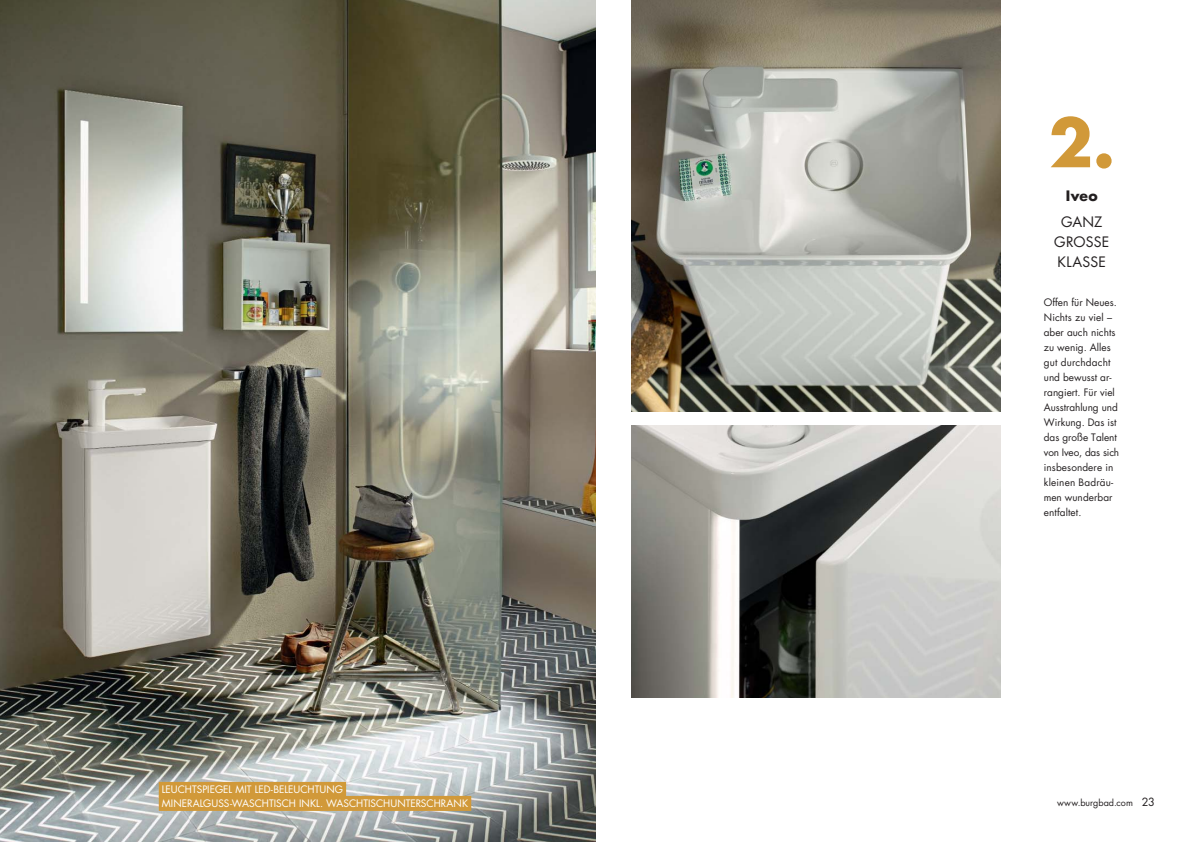
<style>
.page{position:relative;width:1191px;height:842px;background:#fff}
.page>*{position:absolute;margin:0;border:0;box-sizing:border-box;transform-origin:0 0}
.t1{font:700 65px "Futura Std";color:#d19939}
.t2{font:14px/20px "Futura Std";letter-spacing:.015em;color:#231f20;text-align:center}
.t3{font:700 14px "Futura Std";color:#231f20}
.t4{font:10px/15px "Futura Std";color:#231f20}
.t5{font:10px/14px "Futura Std";color:#fff}
.t6{font:9px "Futura Std";letter-spacing:.005em;color:#231f20}
.s1{font-size:11px}
</style>
<div class="page">
<img style="left:0;top:0;width:595px;height:842px">
<img style="left:631px;top:0;width:369px;height:411px">
<div style="left:159px;top:782px;width:187px;height:15px;background:#d19939"></div>
<div style="left:159px;top:796px;width:312px;height:15px;background:#d19939"></div>
<img style="left:631px;top:425px;width:369px;height:272px">
<p class="t5" style="left:162px;top:783px;width:308px">LEUCHTSPIEGEL MIT LED-BELEUCHTUNG<br>MINERALGUSS-WASCHTISCH INKL. WASCHTISCHUNTERSCHRANK</p>
<h1 class="t1" style="left:1048px;top:114px;width:68px">2.</h1>
<h2 class="t3" style="left:1066px;top:190px;width:33px">Iveo</h2>
<h2 class="t2" style="left:1054px;top:213px;width:57px">GANZ<br>GROSSE<br>KLASSE</h2>
<p class="t4" style="left:1044px;top:295px;width:77px">Offen für Neues.<br>Nichts zu viel – aber auch nichts zu wenig. Alles gut durchdacht und bewusst ar&shy;rangiert. Für viel<br>Ausstrahlung und<br>Wirkung. Das ist das große Talent von Iveo, das sich insbesondere in kleinen Badräu&shy;men wunderbar entfaltet.</p>
<p class="t6" style="left:1057px;top:798px;width:99px">www.burgbad.com <span class="s1">23</span></p>
</div>
